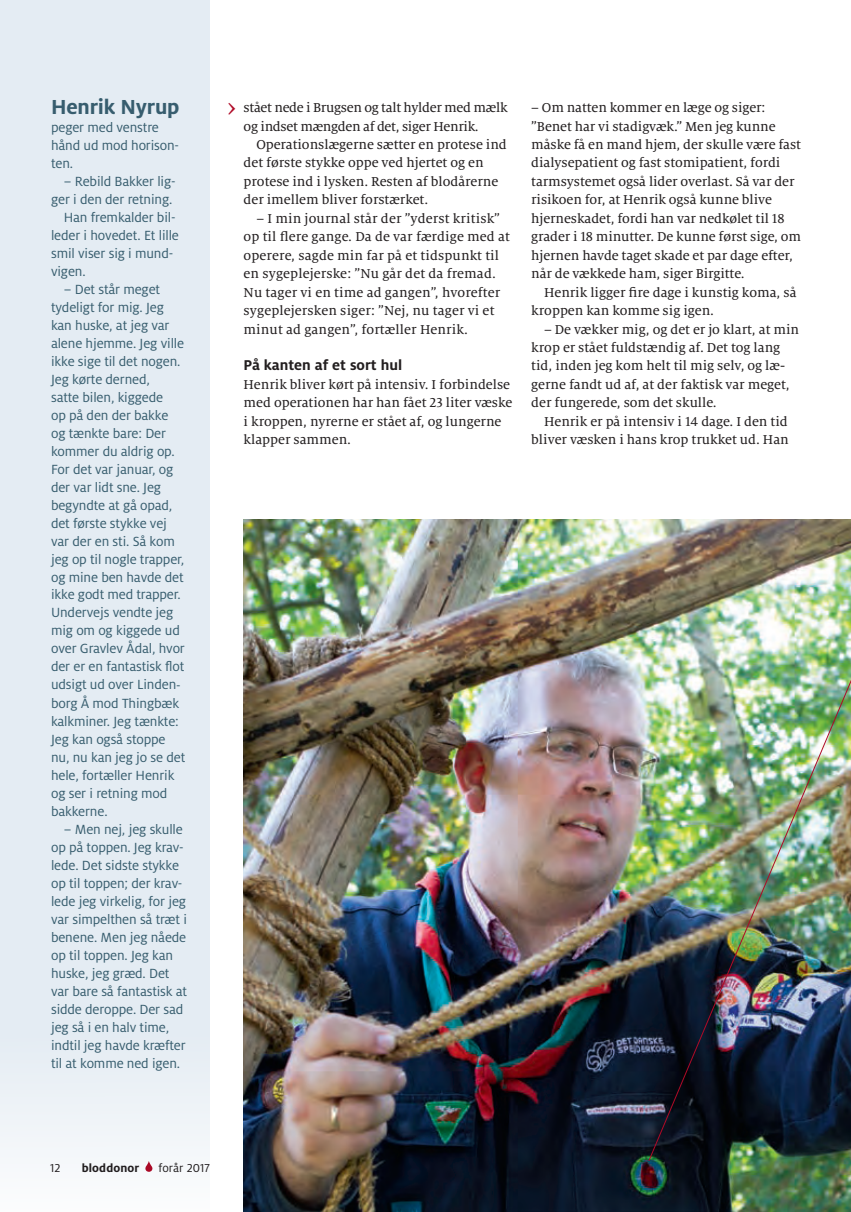
<style>
.page{position:relative;width:851px;height:1212px;background:#fff}
.page>*{position:absolute;margin:0;border:0;box-sizing:border-box;transform-origin:0 0}
.t1{font:700 22.5px "Milo OT";color:#375d6e}
.t2{font:700 15.75px "Milo OT";color:#231f20}
.t3{font:14.7px/18px "Milo OT";letter-spacing:-.01em;color:#375d6e}
.t4{font:14.25px/18.5px "Milo Serif OT Text";color:#231f20}
.t5{font:14.25px/18.5px "Milo Serif OT Text";letter-spacing:-.02em;color:#231f20}
.t6{font:12.75px "Milo OT";letter-spacing:.005em;color:#231f20}
.t7{font:700 12.75px "Milo OT";color:#231f20}
.s1{font-size:29.55px;color:#b00a27}
</style>
<div class="page">
<div style="left:0;top:0;width:209px;height:1212px;background:#e4ecf3"></div>
<img style="left:243px;top:519px;width:607px;height:693px">
<img style="left:647px;top:519px;width:203px;height:643px">
<h1 class="t1" style="left:51px;top:94px;width:130px">Henrik Nyrup</h1>
<p class="t3" style="left:51px;top:118px;width:130px">peger med venstre hånd ud mod horison&shy;ten.</p>
<p class="t3" style="left:64px;top:172px;width:113px">– Rebild Bakker lig-</p>
<p class="t3" style="left:51px;top:190px;width:123px">ger i den der retning.</p>
<p class="t3" style="left:64px;top:208px;width:113px">Han fremkalder bil-</p>
<p class="t3" style="left:51px;top:226px;width:129px">leder i hovedet. Et lille</p>
<p class="t3" style="left:51px;top:244px;width:124px">smil viser sig i mund-</p>
<p class="t3" style="left:51px;top:262px;width:36px">vigen.</p>
<p class="t3" style="left:51px;top:280px;width:136px;text-indent:13px">– Det står meget tydeligt for mig. Jeg kan huske, at jeg var alene hjemme. Jeg ville ikke sige til det nogen.<br>Jeg kørte derned,<br>satte bilen, kiggede<br>op på den der bakke og tænkte bare: Der kommer du aldrig op.<br>For det var januar, og der var lidt sne. Jeg begyndte at gå opad, det første stykke vej var der en sti. Så kom jeg op til nogle trapper, og mine ben havde det ikke godt med trapper.<br>U ndervejs vendte jeg mig om og kiggede ud over Gravlev Ådal, hvor der er en fantastisk flot udsigt ud over Linden&shy;borg Å mod Thingbæk kalkminer. Jeg tænkte:<br>Jeg kan også stoppe nu, nu kan jeg jo se det hele, fortæller Henrik og ser i retning mod bakkerne.</p>
<p class="t3" style="left:51px;top:820px;width:138px;text-indent:13px">– Men nej, jeg skulle op på toppen. Jeg krav&shy;lede. Det sidste stykke op til toppen; der krav&shy;lede jeg virkelig, for jeg var simpelthen så træt i benene. Men jeg nåede op til toppen. Jeg kan huske, jeg græd. Det var bare så fantastisk at sidde deroppe. Der sad jeg så i en halv time, indtil jeg havde kræfter til at komme ned igen.</p>
<p class="t5" style="left:243px;top:99px;width:265px;text-indent:-16px"><span class="s1">›</span> stået nede i Brugsen og talt hylder med mælk og indset mængden af det, siger Henrik.</p>
<p class="t4" style="left:243px;top:136px;width:265px;text-indent:13px">Operationslægerne sætter en protese ind det første stykke oppe ved hjertet og en protese ind i lysken. Resten af blodårerne der imellem bliver forstærket.</p>
<p class="t4" style="left:243px;top:209px;width:268px;text-indent:13px">– I min journal står der ”yderst kritisk” op til flere gange. Da de var færdige med at operere, sagde min far på et tidspunkt til en sygeplejerske: ”Nu går det da fremad.<br>Nu tager vi en time ad gangen”, hvorefter sygeplejersken siger: ”Nej, nu tager vi et minut ad gangen”, fortæller Henrik.</p>
<p class="t2" style="left:243px;top:357px;width:160px">På kanten af et sort hul</p>
<p class="t4" style="left:243px;top:375px;width:270px">Henrik bliver kørt på intensiv. I forbindelse med operationen har han fået 23 liter væske i kroppen, nyrerne er stået af, og lungerne klapper sammen.</p>
<p class="t4" style="left:531px;top:99px;width:271px">– Om natten kommer en læge og siger: ”Benet har vi stadigvæk.” Men jeg kunne måske få en mand hjem, der skulle være fast dialysepatient og fast stomipatient, fordi tarmsystemet også lider overlast. Så var der risikoen for, at Henrik også kunne blive hjerneskadet, fordi han var nedkølet til 18 grader i 18 minutter. De kunne først sige, om hjernen havde taget skade et par dage efter, når de vækkede ham, siger Birgitte.</p>
<p class="t4" style="left:531px;top:283px;width:267px;text-indent:13px">Henrik ligger fire dage i kunstig koma, så kroppen kan komme sig igen.</p>
<p class="t4" style="left:531px;top:320px;width:269px;text-indent:13px">– De vækker mig, og det er jo klart, at min krop er stået fuldstændig af. Det tog lang tid, inden jeg kom helt til mig selv, og læ&shy;gerne fandt ud af, at der faktisk var meget, der fungerede, som det skulle.</p>
<p class="t4" style="left:531px;top:412px;width:259px;text-align:right">Henrik er på intensiv i 14 dage. I den tid bliver væsken i hans krop trukket ud. Han</p>
<p class="t6" style="left:50px;top:1161px;width:12px">12</p>
<p class="t7" style="left:82px;top:1160px;width:59px">bloddonor</p>
<p class="t6" style="left:158px;top:1161px;width:53px">forår 2017</p>
</div>
